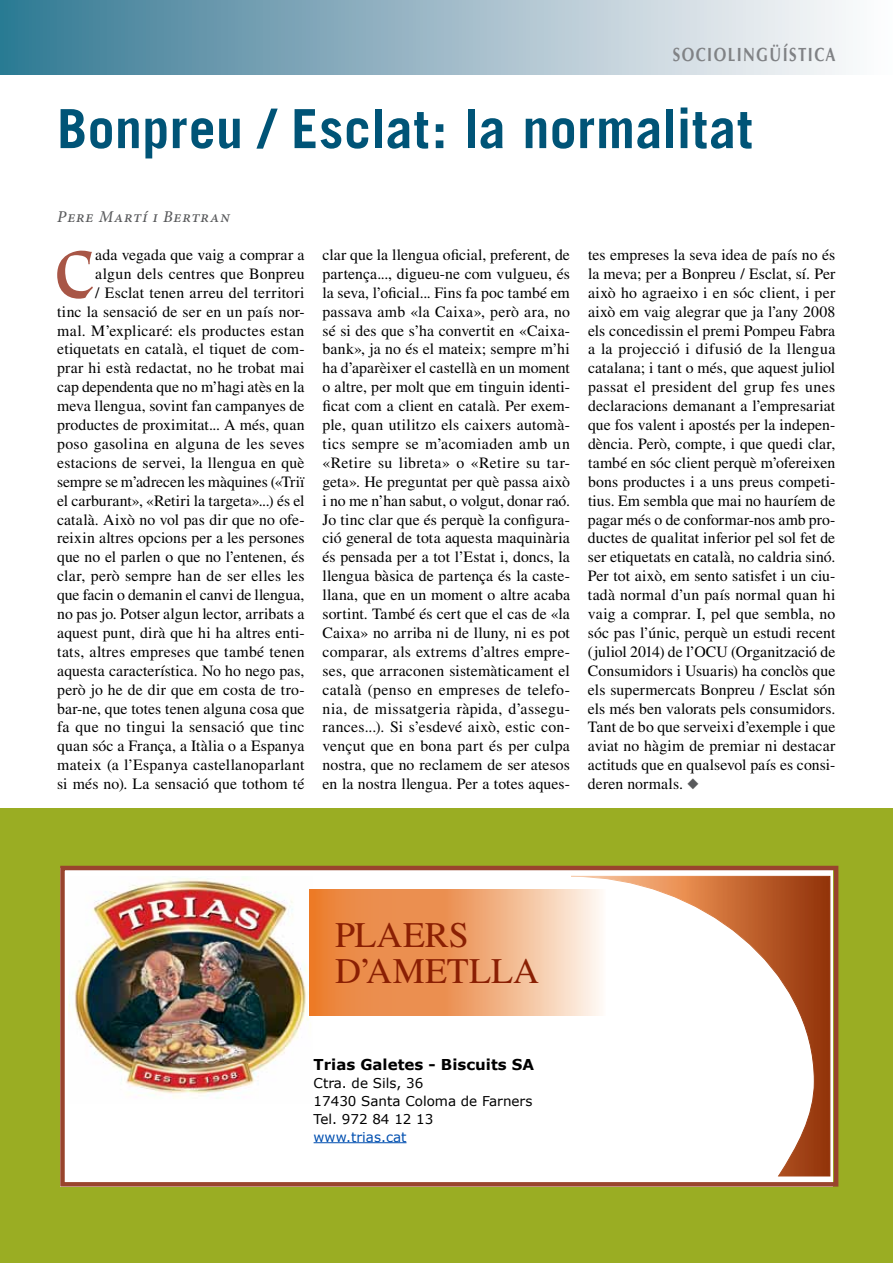
<style>
.page{position:relative;width:893px;height:1263px;background:#fff}
.page>*{position:absolute;margin:0;border:0;box-sizing:border-box;transform-origin:0 0}
.t1{font:700 75.6px "Tiepolo";color:#a85646;scale:.88 1}
.t2{font:700 54px "Trade Gothic";letter-spacing:.005em;color:#005477}
.t3{font:36px/36px "Times LT Std";letter-spacing:-.005em;color:#8a1f03}
.t4{font:19.2px "Optima LT Std Bold SC800";letter-spacing:.095em;color:#808285;scale:.79 1}
.t5{font:italic 500 16.5px "Minion Pro";letter-spacing:.05em;color:#58595b}
.t6{font:15.75px/18.9px "Times LT Std";letter-spacing:.01em;color:#000;text-align:justify}
.t7{font:700 15px "Verdana";color:#000}
.t8{font:13.5px/18px "Verdana";color:#000}
.t9{font:13.5px "Verdana";color:#004fb0}
.s1{color:#58595b}
</style>
<div class="page">
<div style="left:0;top:0;width:893px;height:74px;background:linear-gradient(to right,#357893,#fffeff)"></div>
<div style="left:0;top:808px;width:893px;height:455px;background:#9aad23"></div>
<div style="left:60px;top:868px;width:773px;height:318px;background:#fff"></div>
<div style="left:60px;top:866px;width:778px;height:320px;border:4px solid #99442d"></div>
<img style="left:69px;top:878px;width:243px;height:221px">
<svg style="left:501px;top:875px;width:330px;height:302px"></svg>
<div style="left:490px;top:873px;width:80px;height:10px;background:#fff"></div>
<svg style="left:310px;top:890px;width:298px;height:125px;background:#f0aa79"></svg>
<div style="left:314px;top:1058px;width:449px;height:92px;background:#fff"></div>
<hr style="left:314px;top:1142px;width:92px;height:1px;background:#004fb0">
<p class="t4" style="left:673px;top:43px;width:208px">SOCIOLINGÜÍSTICA</p>
<h2 class="t2" style="left:57px;top:96px;width:697px">Bonpreu / Esclat: la normalitat</h2>
<p class="t5" style="left:57px;top:205px;width:174px">Pere Martí i Bertran</p>
<h1 class="t1" style="left:54px;top:233px;width:48px">C</h1>
<p class="t6" style="left:57px;top:245px;width:249px;text-align:right">ada vegada que vaig a comprar a algun dels centres que Bonpreu<br>/ Esclat tenen arreu del territori<br>tinc la sensació de ser en un país nor&shy;mal. M’explicaré: els productes estan etiquetats en català, el tiquet de com&shy;prar hi està redactat, no he trobat mai cap dependenta que no m’hagi atès en la meva llengua, sovint fan campanyes de productes de proximitat... A més, quan poso gasolina en alguna de les seves estacions de servei, la llengua en què sempre se m’adrecen les màquines («Triï el carburant», «Retiri la targeta»...) és el català. Això no vol pas dir que no ofe&shy;reixin altres opcions per a les persones que no el parlen o que no l’entenen, és clar, però sempre han de ser elles les que facin o demanin el canvi de llengua, no pas jo. Potser algun lector, arribats a aquest punt, dirà que hi ha altres enti&shy;tats, altres empreses que també tenen aquesta característica. No ho nego pas, però jo he de dir que em costa de tro&shy;bar-ne, que totes tenen alguna cosa que fa que no tingui la sensació que tinc quan sóc a França, a Itàlia o a Espanya mateix (a l’Espanya castellanoparlant si més no). La sensació que tothom té</p>
<p class="t6" style="left:323px;top:245px;width:249px">clar que la llengua oficial, preferent, de partença..., digueu-ne com vulgueu, és la seva, l’oficial... Fins fa poc també em passava amb «la Caixa», però ara, no sé si des que s’ha convertit en «Caixa&shy;bank», ja no és el mateix; sempre m’hi ha d’aparèixer el castellà en un moment o altre, per molt que em tinguin identi&shy;ficat com a client en català. Per exem&shy;ple, quan utilitzo els caixers automà&shy;tics sempre se m’acomiaden amb un «Retire su libreta» o «Retire su tar&shy;geta». He preguntat per què passa això i no me n’han sabut, o volgut, donar raó.<br>Jo tinc clar que és perquè la configura&shy;ció general de tota aquesta maquinària és pensada per a tot l’Estat i, doncs, la llengua bàsica de partença és la caste&shy;llana, que en un moment o altre acaba sortint. També és cert que el cas de «la Caixa» no arriba ni de lluny, ni es pot comparar, als extrems d’altres empre&shy;ses, que arraconen sistemàticament el català (penso en empreses de telefo&shy;nia, de missatgeria ràpida, d’assegu&shy;rances...). Si s’esdevé això, estic con&shy;vençut que en bona part és per culpa nostra, que no reclamem de ser atesos en la nostra llengua. Per a totes aques-</p>
<p class="t6" style="left:588px;top:245px;width:249px">tes empreses la seva idea de país no és la meva; per a Bonpreu / Esclat, sí. Per això ho agraeixo i en sóc client, i per això em vaig alegrar que ja l’any 2008 els concedissin el premi Pompeu Fabra a la projecció i difusió de la llengua catalana; i tant o més, que aquest juliol passat el president del grup fes unes declaracions demanant a l’empresariat que fos valent i apostés per la indepen&shy;dència. Però, compte, i que quedi clar, també en sóc client perquè m’ofereixen bons productes i a uns preus competi&shy;tius. Em sembla que mai no hauríem de pagar més o de conformar-nos amb pro&shy;ductes de qualitat inferior pel sol fet de ser etiquetats en català, no caldria sinó.<br>Per tot això, em sento satisfet i un ciu&shy;tadà normal d’un país normal quan hi vaig a comprar. I, pel que sembla, no sóc pas l’únic, perquè un estudi recent (juliol 2014) de l’OCU (Organització de Consumidors i Usuaris) ha conclòs que els supermercats Bonpreu / Esclat són els més ben valorats pels consumidors.<br>Tant de bo que serveixi d’exemple i que aviat no hàgim de premiar ni destacar actituds que en qualsevol país es consi&shy;deren normals. <span class="s1">◆</span></p>
<h3 class="t3" style="left:335px;top:917px;width:205px">PLAERS<br>D’AMETLLA</h3>
<p class="t7" style="left:314px;top:1054px;width:222px">Trias Galetes - Biscuits SA</p>
<p class="t8" style="left:314px;top:1073px;width:220px">Ctra. de Sils, 36<br>17430 Santa Coloma de Farners<br>Tel. 972 84 12 13</p>
<p class="t9" style="left:314px;top:1128px;width:94px">www.trias.cat</p>
</div>
